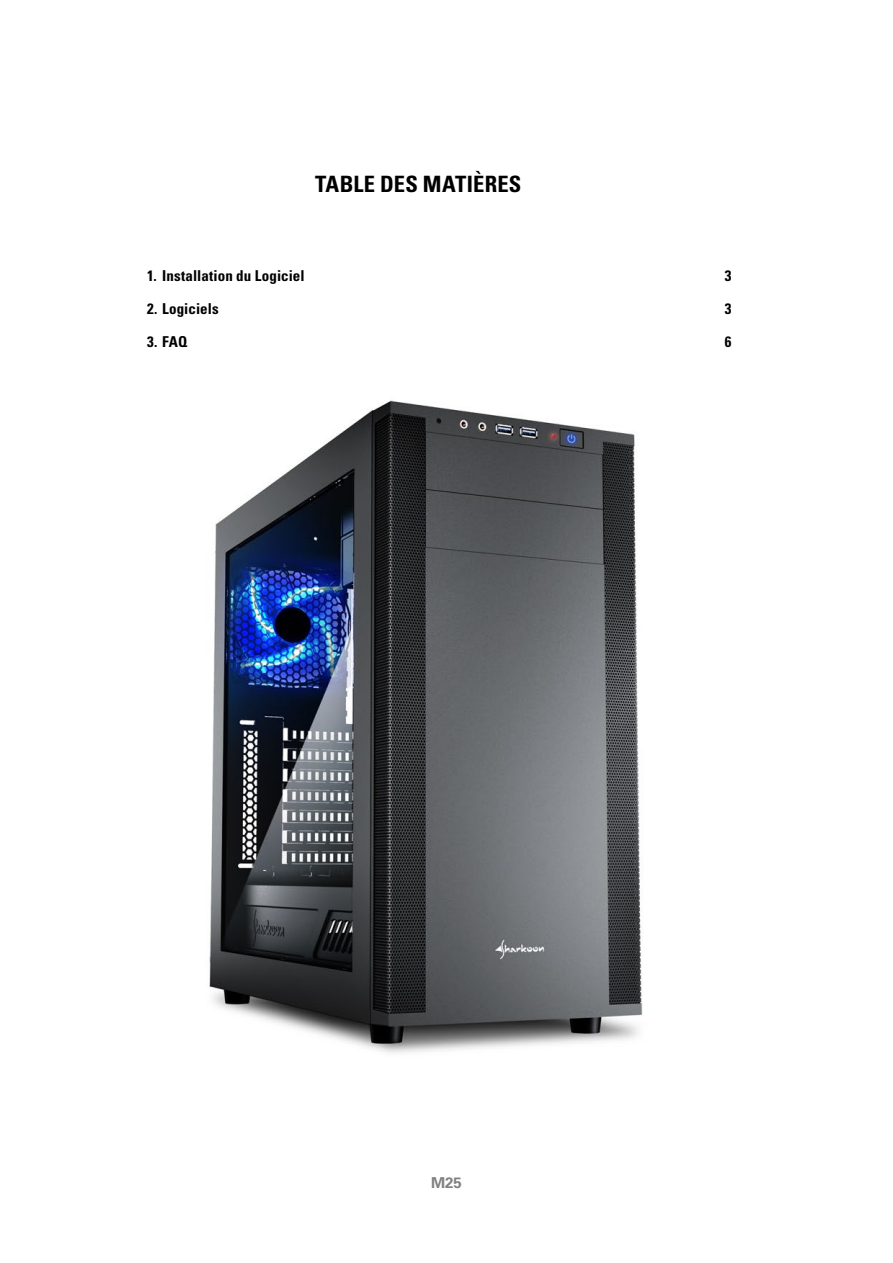
<style>
.page{position:relative;width:893px;height:1263px;background:#fff}
.page>*{position:absolute;margin:0;border:0;box-sizing:border-box;transform-origin:0 0}
.t1{font:700 condensed 22.5px "Univers";letter-spacing:.01em;color:#000}
.t2{font:700 condensed 15px "Univers";letter-spacing:.005em;color:#000}
.t3{font:700 15px "Univers";color:#808080}
</style>
<div class="page">
<img style="left:209px;top:400px;width:434px;height:653px">
<h1 class="t1" style="left:315px;top:170px;width:208px">TABLE DES MATIÈRES</h1>
<p class="t2" style="left:147px;top:266px;width:159px">1. Installation du Logiciel</p>
<p class="t2" style="left:725px;top:266px;width:8px">3</p>
<p class="t2" style="left:147px;top:299px;width:73px">2. Logiciels</p>
<p class="t2" style="left:725px;top:299px;width:8px">3</p>
<p class="t2" style="left:147px;top:332px;width:42px">3. FAQ</p>
<p class="t2" style="left:725px;top:332px;width:8px">6</p>
<p class="t3" style="left:431px;top:1174px;width:32px">M25</p>
</div>
